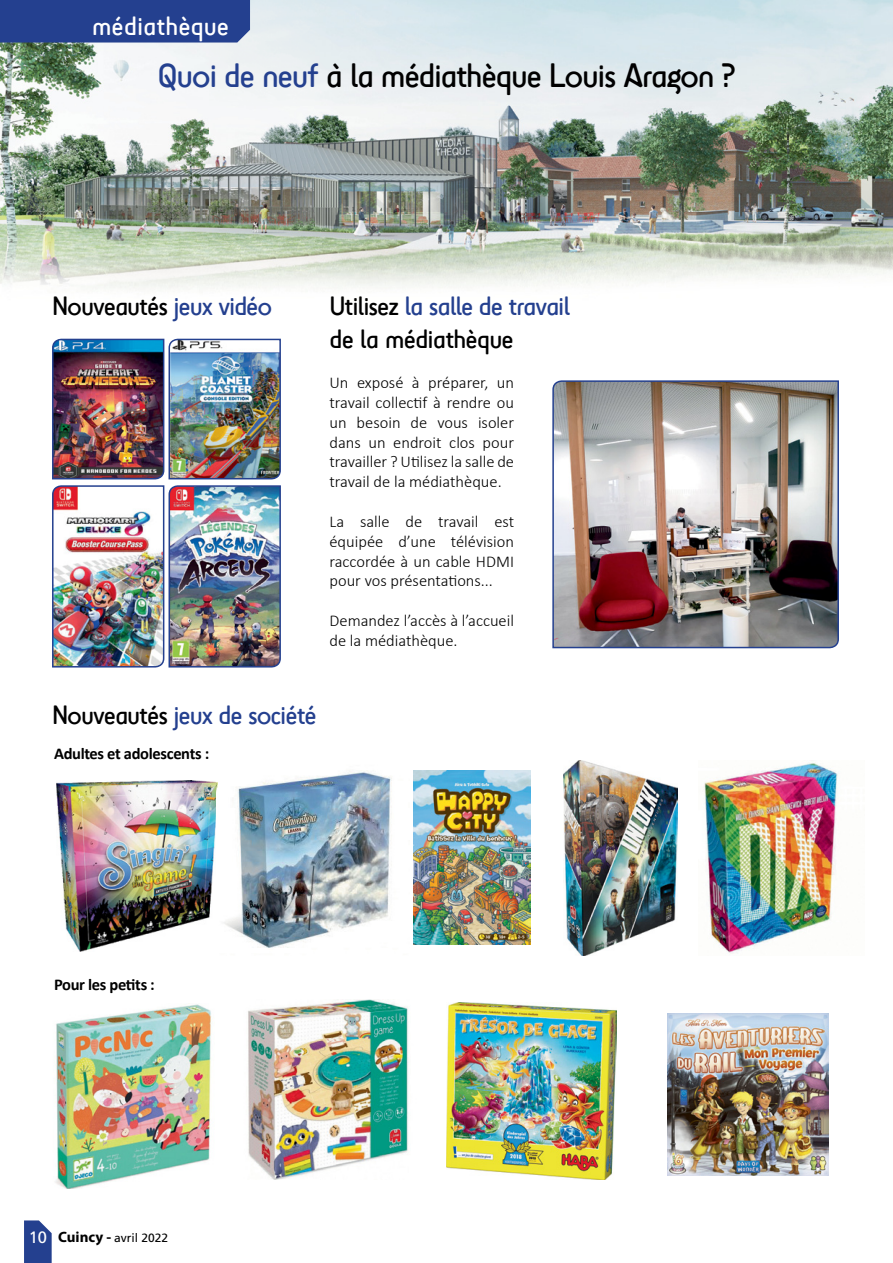
<style>
.page{position:relative;width:893px;height:1263px;background:#fff}
.page>*{position:absolute;margin:0;border:0;box-sizing:border-box;transform-origin:0 0}
.t1{font:34.5px "Sci Fly Sans";letter-spacing:-.04em;color:#000}
.t2{font:27px/33px "Sci Fly Sans";letter-spacing:-.04em;color:#000}
.t3{font:27px "Sci Fly Sans";letter-spacing:-.04em;color:#24408f}
.t4{font:27px "Sci Fly Sans";color:#fff}
.t5{font:300 16.5px/19.8px "Calibri";color:#000;text-align:justify}
.t6{font:700 16.5px "Calibri";letter-spacing:-.02em;color:#000}
.t7{font:12px "Frutiger LT Std";color:#000}
.s1{color:#24408f}
.s2{color:#000}
.s3{font-size:16.5px;color:#fff}
.s4{font-family:"Myriad Pro";font-weight:700;font-size:15px}
</style>
<div class="page">
<svg style="left:24px;top:1220px;width:28px;height:43px"></svg>
<img style="left:0;top:0;width:893px;height:289px">
<img style="left:54px;top:143px;width:21px;height:21px">
<img style="left:52px;top:338px;width:229px;height:330px">
<img style="left:224px;top:770px;width:168px;height:178px">
<img style="left:56px;top:781px;width:162px;height:170px">
<img style="left:667px;top:1014px;width:161px;height:161px">
<img style="left:55px;top:1003px;width:156px;height:186px">
<img style="left:248px;top:1000px;width:161px;height:179px">
<img style="left:446px;top:1002px;width:170px;height:177px">
<img style="left:563px;top:761px;width:115px;height:194px">
<img style="left:703px;top:763px;width:135px;height:191px">
<img style="left:414px;top:770px;width:117px;height:174px">
<div style="left:0;top:0;width:250px;height:43px;background:#24408f"></div>
<img style="left:552px;top:380px;width:287px;height:269px">
<h2 class="t4" style="left:92px;top:10px;width:138px">médiathèque</h2>
<h1 class="t1" style="left:158px;top:56px;width:579px"><span class="s1">Quoi de neuf</span> à la médiathèque Louis Aragon ?</h1>
<h2 class="t2" style="left:52px;top:289px;width:222px">Nouveautés <span class="s1">jeux vidéo</span></h2>
<h2 class="t2" style="left:329px;top:289px;width:242px">Utilisez <span class="s1">la salle de travail </span>de la médiathèque</h2>
<p class="t5" style="left:329px;top:373px;width:186px">Un exposé à préparer, un travail collectif à rendre ou un besoin de vous isoler dans un endroit clos pour travailler ? Utilisez la salle de travail de la médiathèque.</p>
<p class="t5" style="left:329px;top:511px;width:186px">La salle de travail est équipée d’une télévision raccordée à un cable HDMI pour vos présentations...</p>
<p class="t5" style="left:329px;top:610px;width:186px">Demandez l’accès à l’accueil de la médiathèque.</p>
<h2 class="t3" style="left:52px;top:699px;width:266px"><span class="s2">Nouveautés</span> jeux de société</h2>
<p class="t6" style="left:54px;top:743px;width:157px">Adultes et adolescents :</p>
<p class="t6" style="left:54px;top:973px;width:102px">Pour les petits :</p>
<p class="t7" style="left:29px;top:1231px;width:141px"><span class="s3">10</span> <span class="s4">Cuincy -</span> avril 2022</p>
</div>
